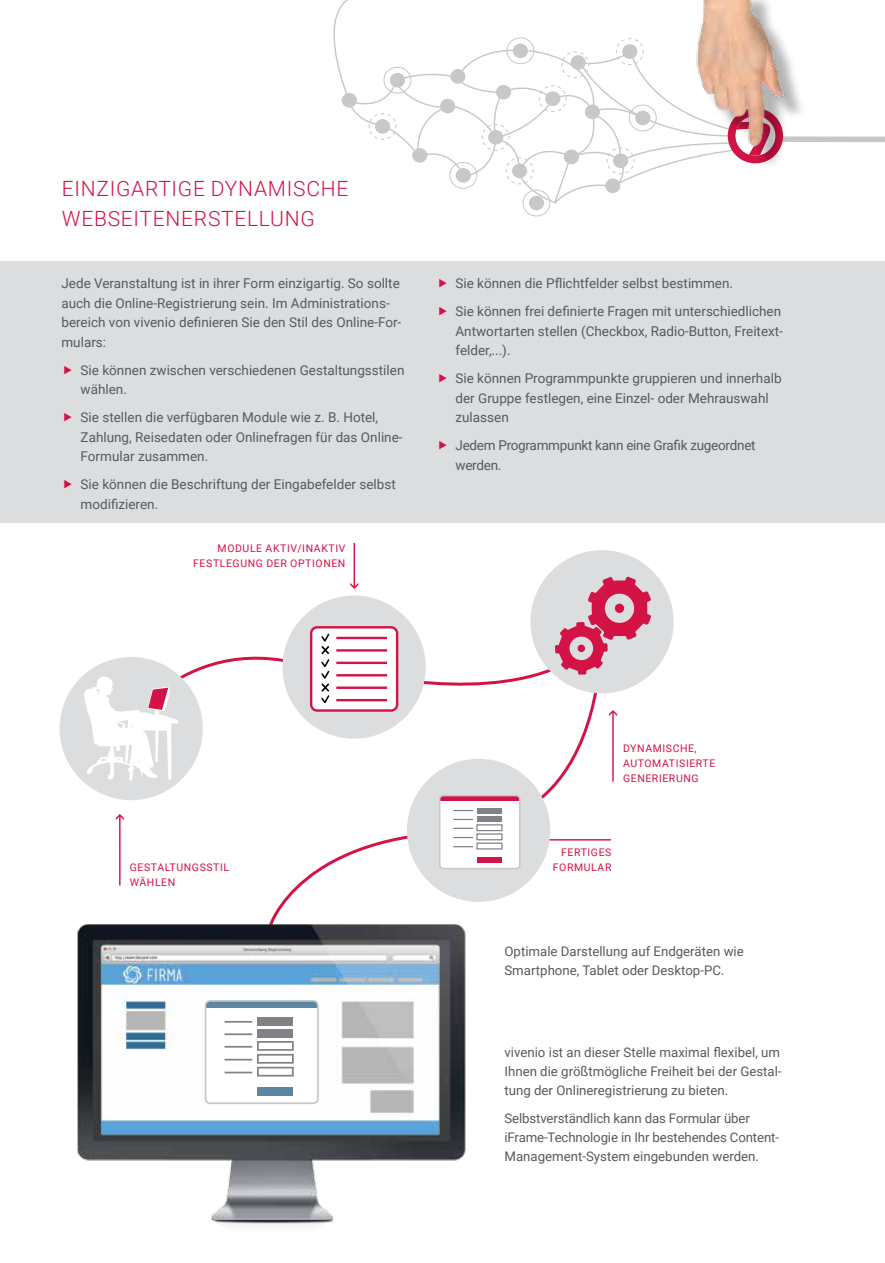
<style>
.page{position:relative;width:885px;height:1263px;background:#fff}
.page>*{position:absolute;margin:0;border:0;box-sizing:border-box;transform-origin:0 0}
.t1{font:300 21px/30px "Roboto";letter-spacing:.035em;color:#d31245}
.t2{font:13.5px/19.5px "Roboto";color:#58595b}
.t3{font:13.5px/19.5px "Roboto";letter-spacing:-.02em;color:#58595b}
.t4{font:13.2px/19px "Roboto";color:#58595b}
.t5{font:10.5px/15px "Roboto";letter-spacing:.055em;color:#d31245;text-align:right}
</style>
<div class="page">
<div style="left:0;top:261px;width:884px;height:261px;background:#dcddde"></div>
<div style="left:522px;top:190px;width:28px;height:26px;border:1px solid #c7c8ca;border-radius:50%"></div>
<div style="left:781px;top:136px;width:103px;height:6px;background:#c7c8ca"></div>
<svg style="left:333px;top:0;width:360px;height:212px"></svg>
<div style="left:703px;top:0;width:103px;height:170px;background:#000;opacity:.3"></div>
<img style="left:677px;top:0;width:114px;height:158px">
<div style="left:530px;top:550px;width:143px;height:143px;background:#dcddde;border-radius:50%"></div>
<div style="left:60px;top:657px;width:143px;height:143px;background:#dcddde;border-radius:50%"></div>
<img style="left:77px;top:925px;width:389px;height:300px">
<div style="left:205px;top:1001px;width:113px;height:102px;background:#fff;border-radius:5px"></div>
<div style="left:205px;top:1001px;width:113px;height:7px;background:#5d87a1"></div>
<div style="left:205px;top:1000px;width:114px;height:104px;border:2px solid #c7c8ca;border-radius:5px"></div>
<div style="left:258px;top:1018px;width:35px;height:8px;background:#808285"></div>
<div style="left:258px;top:1029px;width:35px;height:8px;background:#808285"></div>
<div style="left:257px;top:1041px;width:37px;height:10px;border:2px solid #808285"></div>
<div style="left:257px;top:1054px;width:37px;height:10px;border:2px solid #808285"></div>
<div style="left:257px;top:1067px;width:37px;height:9px;border:2px solid #808285"></div>
<div style="left:258px;top:1087px;width:35px;height:9px;background:#5d87a1"></div>
<hr style="left:224px;top:1021px;width:28px;height:2px;background:#808285">
<hr style="left:224px;top:1033px;width:28px;height:2px;background:#808285">
<hr style="left:224px;top:1046px;width:28px;height:2px;background:#808285">
<svg style="left:224px;top:1059px;width:28px;height:1px"></svg>
<svg style="left:224px;top:1072px;width:28px;height:1px"></svg>
<svg style="left:83px;top:543px;width:568px;height:386px"></svg>
<h1 class="t1" style="left:62px;top:174px;width:288px">EINZIGARTIGE DYNAMISCHE<br>WEBSEITENERSTELLUNG</h1>
<p class="t2" style="left:61px;top:274px;width:341px">Jede Veranstaltung ist in ihrer Form einzigartig. So sollte auch die Online-Registrierung sein. Im Administrations&shy;bereich von vivenio definieren Sie den Stil des Online-For&shy;mulars:</p>
<p class="t2" style="left:81px;top:360px;width:325px">Sie können zwischen verschiedenen Gestaltungsstilen wählen.</p>
<p class="t2" style="left:81px;top:408px;width:323px">Sie stellen die verfügbaren Module wie z. B. Hotel,<br>Zahlung, Reisedaten oder Onlinefragen für das Online-<br>Formular zusammen.</p>
<p class="t2" style="left:81px;top:475px;width:317px">Sie können die Beschriftung der Eingabefelder selbst modifizieren.</p>
<p class="t5" style="left:193px;top:541px;width:154px">MODULE AKTIV/INAKTIV<br>FESTLEGUNG DER OPTIONEN</p>
<p class="t2" style="left:455px;top:270px;width:327px;line-height:28px">Sie können die Pflichtfelder selbst bestimmen.<br>Sie können frei definierte Fragen mit unterschiedlichen</p>
<p class="t2" style="left:455px;top:321px;width:329px">Antwortarten stellen (Checkbox, Radio-Button, Freitext&shy;felder,...).</p>
<p class="t2" style="left:455px;top:369px;width:327px">Sie können Programmpunkte gruppieren und innerhalb der Gruppe festlegen, eine Einzel- oder Mehrauswahl zulassen</p>
<p class="t3" style="left:455px;top:436px;width:301px">Jedem Programmpunkt kann eine Grafik zugeordnet werden.</p>
<p class="t5" style="left:130px;top:860px;width:101px;text-align:left">GESTALTUNGSSTIL<br>WäHLEN</p>
<p class="t5" style="left:623px;top:741px;width:94px;text-align:left">DyNAMISCHE,<br>AUTOMATISIERTE<br>GENERIERUNG</p>
<p class="t5" style="left:552px;top:845px;width:60px">FERTIGES<br>FORMULAR</p>
<p class="t4" style="left:504px;top:941px;width:241px">Optimale Darstellung auf Endgeräten wie<br>Smartphone, Tablet oder Desktop-PC.</p>
<p class="t4" style="left:504px;top:1043px;width:278px;text-align:justify">vivenio ist an dieser Stelle maximal flexibel, um Ihnen die größtmögliche Freiheit bei der Gestal&shy;tung der Onlineregistrierung zu bieten.</p>
<p class="t4" style="left:504px;top:1109px;width:276px">Selbstverständlich kann das Formular über iFrame-Technologie in Ihr bestehendes Content-<br>Management-System eingebunden werden.</p>
</div>
